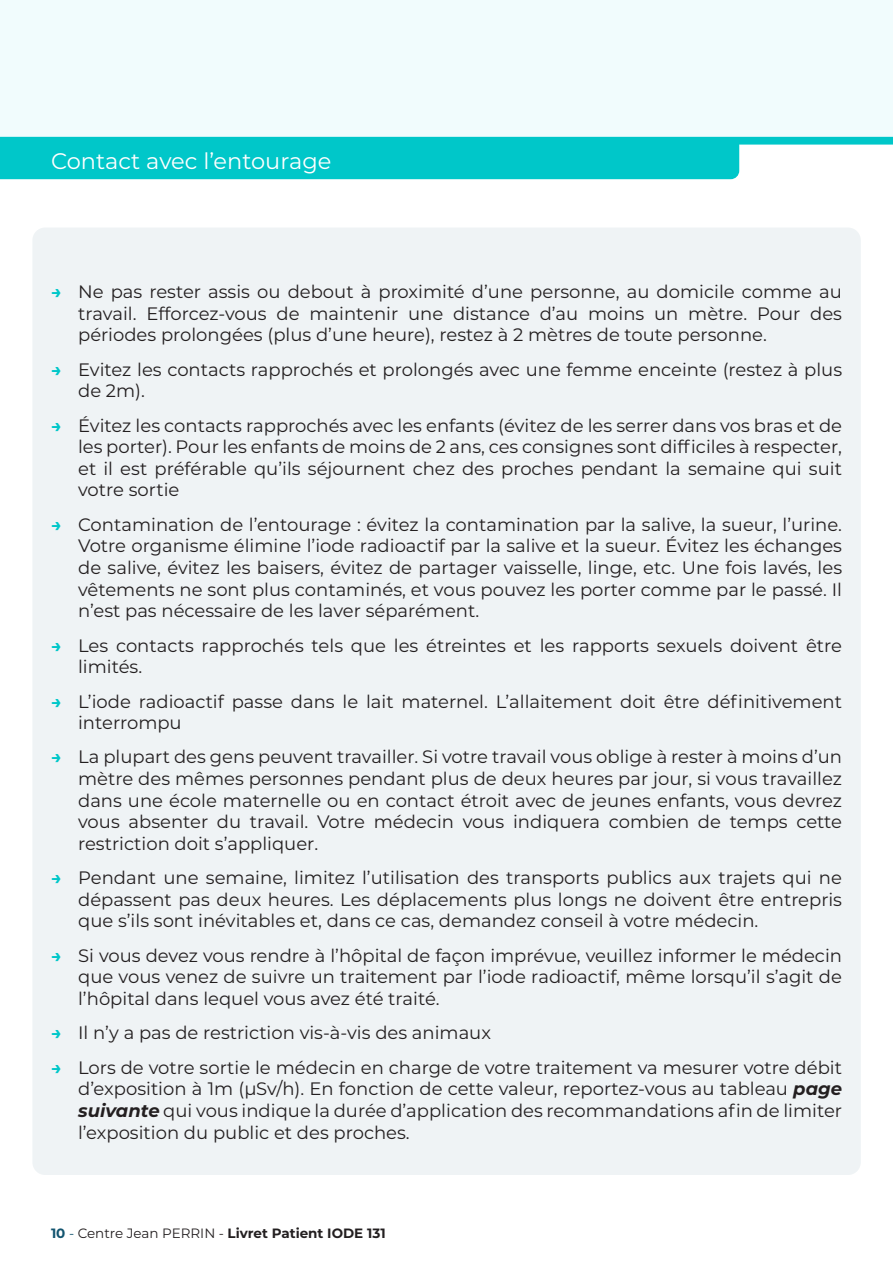
<style>
.page{position:relative;width:893px;height:1263px;background:#fff}
.page>*{position:absolute;margin:0;border:0;box-sizing:border-box;transform-origin:0 0}
.t1{font:22.5px "Montserrat";color:#fff}
.t2{font:18px/21.6px "Montserrat";color:#231f20;text-align:justify}
.t3{font:700 13.5px "Montserrat";color:#231f20}
.s1{font-weight:700;color:#00c7c9}
.s2{font-weight:700;font-style:italic}
.s3{color:#12546f}
.s4{font-weight:400;color:#12546f}
.s5{font-weight:400}
</style>
<div class="page">
<div style="left:0;top:0;width:893px;height:155px;background:#f1fcfd"></div>
<div style="left:32px;top:227px;width:829px;height:948px;background:#eff3f5;border-radius:13px"></div>
<svg style="left:0;top:137px;width:893px;height:42px;background:#24ced0"></svg>
<p class="t1" style="left:51px;top:146px;width:282px">Contact avec l’entourage</p>
<p class="t2" style="left:78px;top:280px;width:765px;text-indent:-27px"><span class="s1">→</span> Ne pas rester assis ou debout à proximité d’une personne, au domicile comme au travail. Efforcez-vous de maintenir une distance d’au moins un mètre. Pour des périodes prolongées (plus d’une heure), restez à 2 mètres de toute personne.</p>
<p class="t2" style="left:78px;top:358px;width:765px;text-indent:-27px"><span class="s1">→</span> Evitez les contacts rapprochés et prolongés avec une femme enceinte (restez à plus de 2m).</p>
<p class="t2" style="left:78px;top:414px;width:765px;text-indent:-27px"><span class="s1">→</span> Évitez les contacts rapprochés avec les enfants (évitez de les serrer dans vos bras et de les porter). Pour les enfants de moins de 2 ans, ces consignes sont difficiles à respecter, et il est préférable qu’ils séjournent chez des proches pendant la semaine qui suit votre sortie</p>
<p class="t2" style="left:78px;top:513px;width:765px;text-indent:-27px"><span class="s1">→</span> Contamination de l’entourage : évitez la contamination par la salive, la sueur, l’urine.<br>Votre organisme élimine l’iode radioactif par la salive et la sueur. Évitez les échanges de salive, évitez les baisers, évitez de partager vaisselle, linge, etc. Une fois lavés, les vêtements ne sont plus contaminés, et vous pouvez les porter comme par le passé. Il n’est pas nécessaire de les laver séparément.</p>
<p class="t2" style="left:78px;top:634px;width:765px;text-indent:-27px"><span class="s1">→</span> Les contacts rapprochés tels que les étreintes et les rapports sexuels doivent être limités.</p>
<p class="t2" style="left:78px;top:690px;width:765px;text-indent:-27px"><span class="s1">→</span> L’iode radioactif passe dans le lait maternel. L’allaitement doit être définitivement interrompu</p>
<p class="t2" style="left:78px;top:746px;width:765px;text-indent:-27px"><span class="s1">→</span> La plupart des gens peuvent travailler. Si votre travail vous oblige à rester à moins d’un mètre des mêmes personnes pendant plus de deux heures par jour, si vous travaillez dans une école maternelle ou en contact étroit avec de jeunes enfants, vous devrez vous absenter du travail. Votre médecin vous indiquera combien de temps cette restriction doit s’appliquer.</p>
<p class="t2" style="left:78px;top:866px;width:765px;text-indent:-27px"><span class="s1">→</span> Pendant une semaine, limitez l’utilisation des transports publics aux trajets qui ne dépassent pas deux heures. Les déplacements plus longs ne doivent être entrepris que s’ils sont inévitables et, dans ce cas, demandez conseil à votre médecin.</p>
<p class="t2" style="left:78px;top:944px;width:765px;text-indent:-27px"><span class="s1">→</span> Si vous devez vous rendre à l’hôpital de façon imprévue, veuillez informer le médecin que vous venez de suivre un traitement par l’iode radioactif, même lorsqu’il s’agit de l’hôpital dans lequel vous avez été traité.</p>
<p class="t2" style="left:51px;top:1021px;width:441px"><span class="s1">→</span> Il n’y a pas de restriction vis-à-vis des animaux</p>
<p class="t2" style="left:78px;top:1056px;width:765px;text-indent:-27px"><span class="s1">→</span> Lors de votre sortie le médecin en charge de votre traitement va mesurer votre débit d’exposition à 1m (µSv/h). En fonction de cette valeur, reportez-vous au tableau <span class="s2">page suivante</span> qui vous indique la durée d’application des recommandations afin de limiter l’exposition du public et des proches.</p>
<p class="t3" style="left:51px;top:1223px;width:336px"><span class="s3">10</span> <span class="s4">-</span> <span class="s5">Centre Jean PERRIN -</span> Livret Patient IODE 131</p>
</div>
